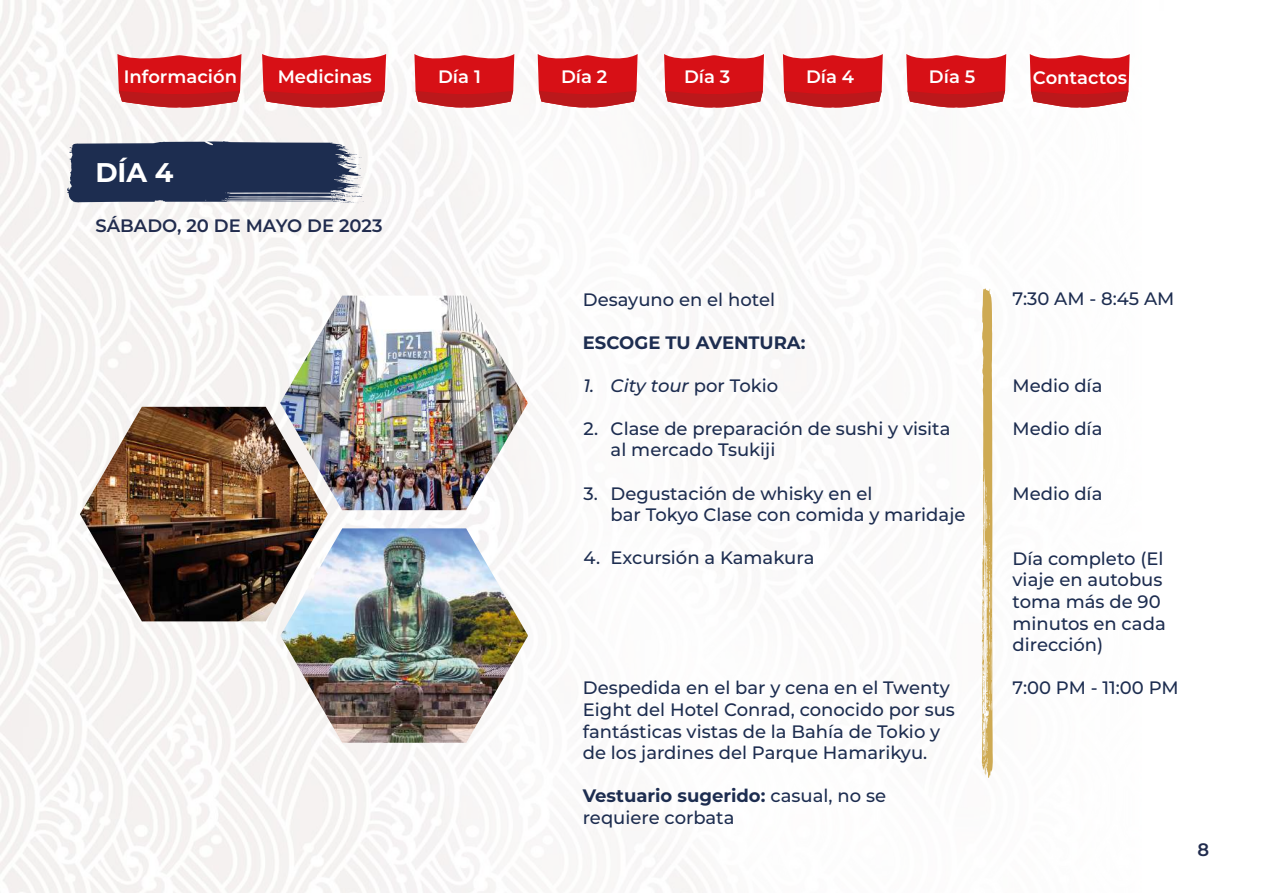
<style>
.page{position:relative;width:1263px;height:893px;background:#fff}
.page>*{position:absolute;margin:0;border:0;box-sizing:border-box;transform-origin:0 0}
.t1{font:700 27px "Montserrat";color:#fff}
.t2{font:500 18px/21.6px "Montserrat";color:#1d2d50}
.t3{font:600 18px "Montserrat";color:#fff}
.t4{font:600 18px "Montserrat";color:#212c4e}
.t5{font:italic 500 18px "Montserrat";color:#1d2d50}
.t6{font:700 18px "Montserrat";color:#1d2d50}
.s1{font-style:normal}
.s2{font-weight:700}
</style>
<div class="page">
<svg style="left:67px;top:141px;width:297px;height:63px;background:#3f4c69"></svg>
<svg style="left:982px;top:288px;width:11px;height:490px;background:#dbc285"></svg>
<img style="left:80px;top:407px;width:247px;height:214px">
<img style="left:280px;top:296px;width:247px;height:214px">
<img style="left:280px;top:528px;width:248px;height:215px">
<svg style="left:117px;top:54px;width:124px;height:55px;background:#d53236"></svg>
<svg style="left:414px;top:54px;width:100px;height:55px;background:#d63337"></svg>
<svg style="left:538px;top:54px;width:100px;height:55px;background:#d63337"></svg>
<svg style="left:664px;top:54px;width:100px;height:55px;background:#d63337"></svg>
<svg style="left:783px;top:54px;width:100px;height:55px;background:#d63337"></svg>
<svg style="left:906px;top:54px;width:100px;height:55px;background:#d63338"></svg>
<svg style="left:1030px;top:54px;width:100px;height:54px;background:#d53034"></svg>
<svg style="left:262px;top:54px;width:124px;height:55px;background:#d53237"></svg>
<p class="t3" style="left:124px;top:63px;width:115px">Información</p>
<p class="t3" style="left:278px;top:63px;width:96px">Medicinas</p>
<p class="t3" style="left:438px;top:63px;width:44px">Día 1</p>
<p class="t3" style="left:561px;top:63px;width:48px">Día 2</p>
<p class="t3" style="left:684px;top:63px;width:48px">Día 3</p>
<p class="t3" style="left:806px;top:64px;width:50px">Día 4</p>
<p class="t3" style="left:929px;top:63px;width:48px">Día 5</p>
<p class="t3" style="left:1033px;top:65px;width:96px">Contactos</p>
<h1 class="t1" style="left:95px;top:153px;width:80px">DÍA 4</h1>
<p class="t4" style="left:95px;top:213px;width:289px">SÁBADO, 20 DE MAYO DE 2023</p>
<p class="t2" style="left:583px;top:288px;width:194px">Desayuno en el hotel</p>
<p class="t6" style="left:583px;top:329px;width:224px">ESCOGE TU AVENTURA:</p>
<p class="t5" style="left:584px;top:373px;width:196px">1. City tour <span class="s1">por Tokio</span></p>
<p class="t2" style="left:611px;top:417px;width:341px;text-indent:-27px">2. Clase de preparación de sushi y visita al mercado Tsukiji</p>
<p class="t2" style="left:611px;top:482px;width:356px;text-indent:-27px">3. Degustación de whisky en el<br>bar Tokyo Clase con comida y maridaje</p>
<p class="t2" style="left:584px;top:546px;width:232px">4. Excursión a Kamakura</p>
<p class="t2" style="left:583px;top:676px;width:374px">Despedida en el bar y cena en el Twenty Eight del Hotel Conrad, conocido por sus fantásticas vistas de la Bahía de Tokio y de los jardines del Parque Hamarikyu.</p>
<p class="t2" style="left:583px;top:784px;width:305px"><span class="s2">Vestuario sugerido:</span> casual, no se requiere corbata</p>
<p class="t2" style="left:1012px;top:288px;width:163px">7:30 AM - 8:45 AM</p>
<p class="t2" style="left:1012px;top:374px;width:91px">Medio día</p>
<p class="t2" style="left:1012px;top:417px;width:91px">Medio día</p>
<p class="t2" style="left:1012px;top:482px;width:91px">Medio día</p>
<p class="t2" style="left:1012px;top:547px;width:155px">Día completo (El viaje en autobus toma más de 90 minutos en cada dirección)</p>
<p class="t2" style="left:1012px;top:676px;width:168px">7:00 PM - 11:00 PM</p>
<p class="t4" style="left:1197px;top:837px;width:13px">8</p>
</div>
